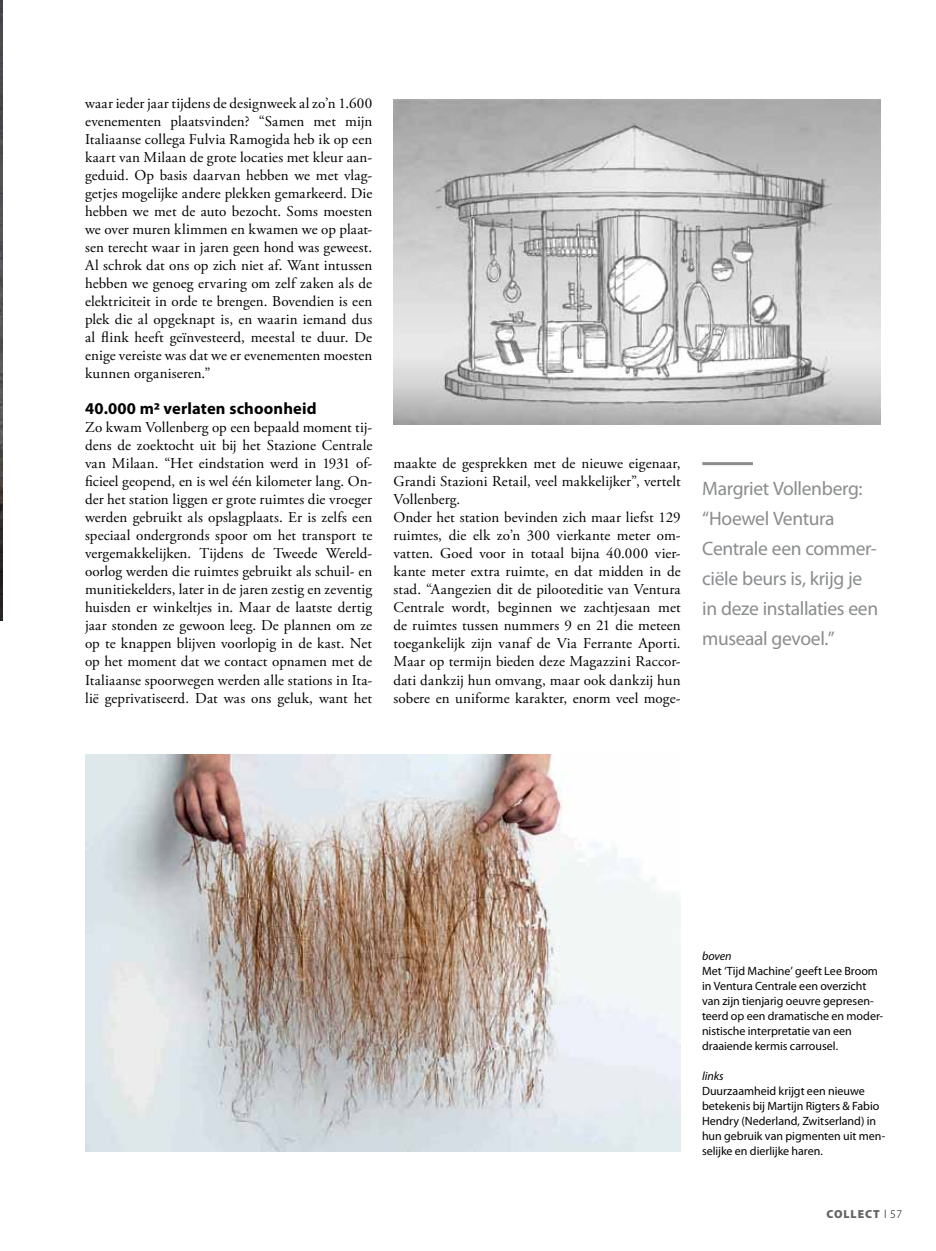
<style>
.page{position:relative;width:936px;height:1251px;background:#fff}
.page>*{position:absolute;margin:0;border:0;box-sizing:border-box;transform-origin:0 0}
.t1{font:19.5px/30px "Myriad Pro";letter-spacing:-.02em;color:#8a8c8e}
.t2{font:700 16.5px "Myriad Pro";letter-spacing:.01em;color:#000}
.t3{font:15px/18px "Adobe Garamond Pro";letter-spacing:.01em;color:#000;text-align:justify}
.t4{font:12px/15px "Myriad Pro";color:#000}
.t5{font:italic 12px "Myriad Pro";letter-spacing:-.005em;color:#000}
.t6{font:900 11.7px "Myriad Pro";letter-spacing:.08em;color:#636466}
.s1{font-weight:300;color:#000}
</style>
<div class="page">
<img style="left:0;top:0;width:3px;height:620px">
<hr style="left:702px;top:462px;width:50px;height:3px;background:#8a8c8e">
<img style="left:393px;top:100px;width:487px;height:324px">
<img style="left:85px;top:754px;width:595px;height:397px">
<p class="t3" style="left:85px;top:95px;width:289px">waar ieder jaar tijdens de designweek al zo’n 1.600 evenementen plaatsvinden? “Samen met mijn Italiaanse collega Fulvia Ramogida heb ik op een kaart van Milaan de grote locaties met kleur aan&shy;geduid. Op basis daarvan hebben we met vlag&shy;getjes mogelijke andere plekken gemarkeerd. Die hebben we met de auto bezocht. Soms moesten we over muren klimmen en kwamen we op plaat&shy;sen terecht waar in jaren geen hond was geweest.<br>Al schrok dat ons op zich niet af. Want intussen hebben we genoeg ervaring om zelf zaken als de elektriciteit in orde te brengen. Bovendien is een plek die al opgeknapt is, en waarin iemand dus al flink heeft geïnvesteerd, meestal te duur. De enige vereiste was dat we er evenementen moesten kunnen organiseren.”</p>
<p class="t2" style="left:85px;top:399px;width:233px">40.000 m2 verlaten schoonheid</p>
<p class="t3" style="left:85px;top:419px;width:289px">Zo kwam Vollenberg op een bepaald moment tij&shy;dens de zoektocht uit bij het Stazione Centrale van Milaan. “Het eindstation werd in 1931 of&shy;ficieel geopend, en is wel één kilometer lang. On&shy;der het station liggen er grote ruimtes die vroeger werden gebruikt als opslagplaats. Er is zelfs een speciaal ondergronds spoor om het transport te vergemakkelijken. Tijdens de Tweede Wereld&shy;oorlog werden die ruimtes gebruikt als schuil- en munitiekelders, later in de jaren zestig en zeventig huisden er winkeltjes in. Maar de laatste dertig jaar stonden ze gewoon leeg. De plannen om ze op te knappen blijven voorlopig in de kast. Net op het moment dat we contact opnamen met de Italiaanse spoorwegen werden alle stations in Ita&shy;lië geprivatiseerd. Dat was ons geluk, want het</p>
<p class="t3" style="left:393px;top:455px;width:289px;text-align:left">maakte de gesprekken met de nieuwe eigenaar, Grandi Stazioni Retail, veel makkelijker”, vertelt Vollenberg.<br>Onder het station bevinden zich maar liefst 129 ruimtes, die elk zo’n 300 vierkante meter om&shy;vatten. Goed voor in totaal bijna 40.000 vier&shy;kante meter extra ruimte, en dat midden in de stad. “Aangezien dit de pilooteditie van Ventura Centrale wordt, beginnen we zachtjesaan met de ruimtes tussen nummers 9 en 21 die meteen toegankelijk zijn vanaf de Via Ferrante Aporti.<br>Maar op termijn bieden deze Magazzini Raccor&shy;dati dankzij hun omvang, maar ook dankzij hun sobere en uniforme karakter, enorm veel moge-</p>
<h1 class="t1" style="left:702px;top:473px;width:177px">Margriet Vollenberg: “Hoewel Ventura<br>Centrale een commer&shy;ciële beurs is, krijg je in deze installaties een museaal gevoel.”</h1>
<p class="t5" style="left:702px;top:948px;width:31px">boven</p>
<p class="t4" style="left:702px;top:963px;width:183px">Met ‘Tijd Machine’ geeft Lee Broom in Ventura Centrale een overzicht van zijn tienjarig oeuvre gepresen&shy;teerd op een dramatische en moder&shy;nistische interpretatie van een draaiende kermis carrousel.</p>
<p class="t5" style="left:702px;top:1068px;width:23px">links</p>
<p class="t4" style="left:702px;top:1083px;width:185px">Duurzaamheid krijgt een nieuwe betekenis bij Martijn Rigters &amp; Fabio Hendry (Nederland, Zwitserland) in hun gebruik van pigmenten uit men&shy;selijke en dierlijke haren.</p>
<p class="t6" style="left:826px;top:1207px;width:77px">COLLECT <span class="s1">l 57</span></p>
</div>
